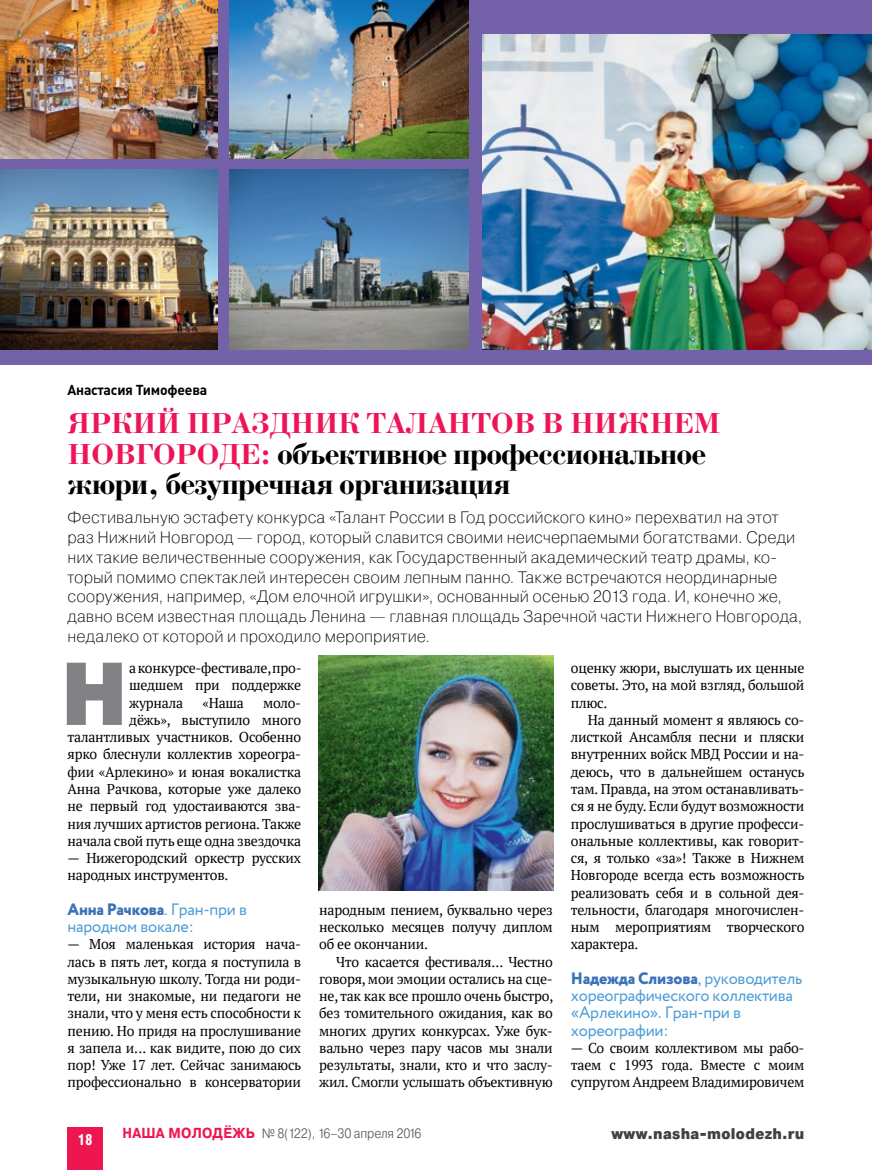
<style>
.page{position:relative;width:872px;height:1170px;background:#fff}
.page>*{position:absolute;margin:0;border:0;box-sizing:border-box;transform-origin:0 0}
.t1{font:900 88.95px "Pragmatica";color:#808285}
.t2{font:700 30.45px/30.8px "Bodoni C";letter-spacing:-.01em;color:#000}
.t3{font:700 30.45px "Bodoni C";letter-spacing:.115em;color:#ed1558}
.t4{font:200 16.5px/19.8px "Pragmatica";letter-spacing:.005em;color:#000}
.t5{font:16.5px/17.2px "Circe";letter-spacing:-.015em;color:#4b9cd6}
.t6{font:900 15.45px "Pragmatica";letter-spacing:.025em;color:#414042;scale:.9 1}
.t7{font:900 15.45px "Helios Cond";color:#fff;scale:.9 1}
.t8{font:14.25px/17.2px "PT Serif";letter-spacing:-.015em;color:#000;text-align:justify}
.t9{font:700 14.25px "DIN Pro";letter-spacing:-.015em;color:#000}
.t10{font:300 13.5px "Pragmatica";letter-spacing:-.015em;color:#58595b;scale:.9 1}
.s1{color:#ed1558}
.s2{font-weight:800;color:#3c72b8}
.s3{font-weight:700;font-size:14.55px;color:#ed1651}
</style>
<div class="page">
<div style="left:67px;top:1127px;width:36px;height:42px;background:#ed1651"></div>
<div style="left:0;top:0;width:872px;height:364px;background:#7361aa"></div>
<img style="left:319px;top:656px;width:234px;height:234px">
<img style="left:0;top:0;width:218px;height:158px">
<img style="left:229px;top:0;width:239px;height:158px">
<img style="left:0;top:170px;width:218px;height:179px">
<img style="left:229px;top:170px;width:239px;height:179px">
<img style="left:482px;top:35px;width:390px;height:314px">
<p class="t9" style="left:68px;top:380px;width:141px">Анастасия Тимофеева</p>
<h2 class="t3" style="left:67px;top:407px;width:45px">Ярки</h2>
<h2 class="t3" style="left:156px;top:407px;width:53px">й пра</h2>
<h2 class="t3" style="left:251px;top:407px;width:463px">здник талантов в Нижнем</h2>
<h2 class="t3" style="left:67px;top:438px;width:23px">Новгоро</h2>
<h2 class="t2" style="left:67px;top:439px;width:640px;text-indent:152px"><span class="s1">де:</span> объективное профессиональное жюри, безупречная организация</h2>
<p class="t4" style="left:67px;top:507px;width:736px">Фестивальную эстафету конкурса «Талант России в Год российского кино» перехватил на этот раз Нижний Новгород — город, который славится своими неисчерпаемыми богатствами. Среди них такие величественные сооружения, как Государственный академический театр драмы, ко&shy;торый помимо спектаклей интересен своим лепным панно. Также встречаются неординарные сооружения, например, «Дом елочной игрушки», основанный осенью 2013 года. И, конечно же, давно всем известная площадь Ленина — главная площадь Заречной части Нижнего Новгорода, недалеко от которой и проходило мероприятие.</p>
<p class="t8" style="left:129px;top:659px;width:174px">а конкурсе-фестивале, про&shy;шедшем при поддержке журнала</p>
<h1 class="t1" style="left:59px;top:637px;width:71px">Н</h1>
<p class="t8" style="left:202px;top:693px;width:43px">«Наша</p>
<p class="t8" style="left:68px;top:693px;width:235px;text-align:right">моло-<br>дёжь», выступило много талантливых участников. Особенно ярко блеснули коллектив хореогра&shy;фии «Арлекино» и юная вокалистка<br>Анна Рачкова, которые уже далеко не первый год удостаиваются зва&shy;ния лучших артистов региона. Также начала свой путь еще одна звездочка</p>
<p class="t8" style="left:68px;top:849px;width:235px">— Нижегородский оркестр русских народных инструментов.</p>
<p class="t5" style="left:68px;top:901px;width:181px"><span class="s2">Анна Рачкова</span>. Гран-при в народном вокале:</p>
<p class="t8" style="left:68px;top:935px;width:235px">— Моя маленькая история нача&shy;лась в пять лет, когда я поступила в музыкальную школу. Тогда ни роди&shy;тели, ни знакомые, ни педагоги не знали, что у меня есть способности к пению. Но придя на прослушивание я запела и... как видите, пою до сих пор! Уже 17 лет. Сейчас занимаюсь профессионально в консерватории</p>
<p class="t8" style="left:319px;top:900px;width:235px">народным пением, буквально через несколько месяцев получу диплом об ее окончании.</p>
<p class="t8" style="left:319px;top:952px;width:236px;text-indent:17px">Что касается фестиваля... Честно говоря, мои эмоции остались на сце&shy;не, так как все прошло очень быстро, без томительного ожидания, как во многих других конкурсах. Уже бук&shy;вально через пару часов мы знали результаты, знали, кто и что заслу&shy;жил. Смогли услышать объективную</p>
<p class="t8" style="left:571px;top:659px;width:235px">оценку жюри, выслушать их ценные советы. Это, на мой взгляд, большой плюс.</p>
<p class="t8" style="left:571px;top:711px;width:235px;text-indent:17px">На данный момент я являюсь со&shy;листкой Ансамбля песни и пляски внутренних войск МВД России и на&shy;деюсь, что в дальнейшем останусь там. Правда, на этом останавливать&shy;ся я не буду. Если будут возможности прослушиваться в другие професси&shy;ональные коллективы, как говорит&shy;ся, я только «за»! Также в Нижнем Новгороде всегда есть возможность реализовать себя и в сольной дея&shy;тельности, благодаря многочислен&shy;ным мероприятиям творческого характера.</p>
<p class="t5" style="left:571px;top:970px;width:233px"><span class="s2">Надежда Слизова</span>, руководитель хореографического коллектива «Арлекино». Гран-при в хореографии:</p>
<p class="t8" style="left:571px;top:1038px;width:235px">— Со своим коллективом мы рабо&shy;таем с 1993 года. Вместе с моим супругом Андреем Владимировичем</p>
<p class="t7" style="left:78px;top:1130px;width:17px">18</p>
<p class="t10" style="left:123px;top:1124px;width:333px"><span class="s3">НАША МОЛОДЁЖЬ</span> № 8(122), 16–30 апреля 2016</p>
<p class="t6" style="left:611px;top:1124px;width:216px">www.nasha-molodezh.ru</p>
</div>
